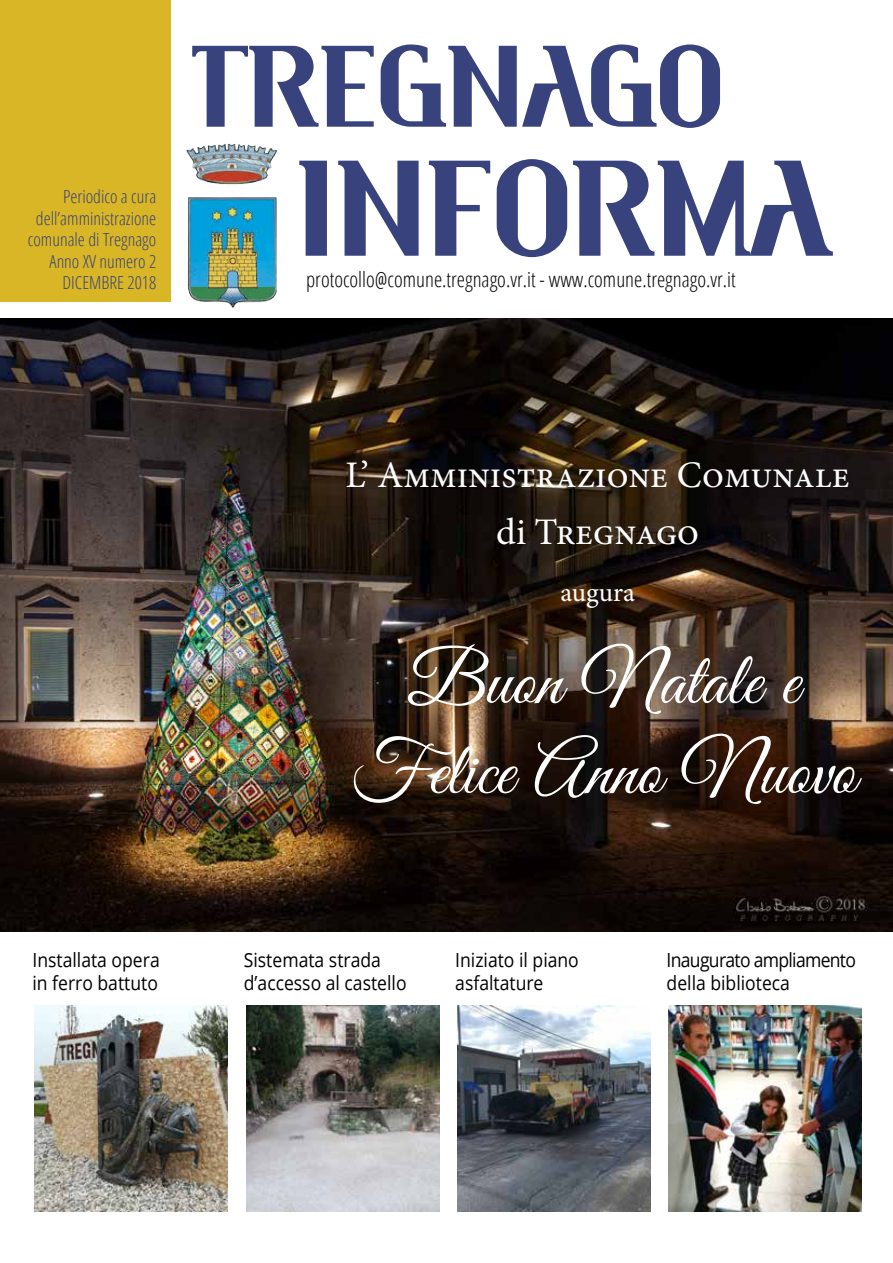
<style>
.page{position:relative;width:893px;height:1263px;background:#fff}
.page>*{position:absolute;margin:0;border:0;box-sizing:border-box;transform-origin:0 0}
.t1{font:700 141px "Maverick";letter-spacing:-.05em;color:#38427c}
.t2{font:700 120px "Maverick";letter-spacing:-.05em;color:#38427c}
.t3{font:75px/90px "Great Vibes";color:#fff;text-align:center}
.t4{font:37.5px/57px "Minion Pro";color:#fff;text-align:center}
.t5{font:27px "Minion Pro";color:#fff}
.t6{font:300 condensed 21px "Open Sans";color:#000}
.t7{font:19.5px/23.4px "Open Sans";color:#000;scale:.9 1}
.t8{font:19.5px/23.4px "Open Sans";letter-spacing:-.04em;color:#000;scale:.9 1}
.t9{font:300 condensed 18px/21.6px "Open Sans";color:#38427c;text-align:right}
</style>
<div class="page">
<div style="left:0;top:0;width:170px;height:302px;background:#d9b625"></div>
<img style="left:186px;top:144px;width:92px;height:164px">
<img style="left:35px;top:1005px;width:193px;height:207px">
<img style="left:246px;top:1005px;width:193px;height:207px">
<img style="left:457px;top:1005px;width:193px;height:207px">
<img style="left:669px;top:1005px;width:193px;height:207px">
<img style="left:0;top:318px;width:893px;height:614px">
<p class="t9" style="left:28px;top:185px;width:130px">Periodico a cura dell’amministrazione comunale di Tregnago<br>Anno XV numero 2<br>DICEMBRE 2018</p>
<h2 class="t2" style="left:189px;top:14px;width:539px">TREGNAGO</h2>
<h1 class="t1" style="left:293px;top:123px;width:540px">INFORMA</h1>
<p class="t6" style="left:306px;top:265px;width:431px">protocollo@comune.tregnago.vr.it - www.comune.tregnago.vr.it</p>
<h3 class="t4" style="left:345px;top:447px;width:506px">L’ Amministrazione Comunale di Tregnago</h3>
<h3 class="t5" style="left:560px;top:574px;width:76px">augura</h3>
<h3 class="t3" style="left:350px;top:641px;width:508px">Buon Natale e<br>Felice Anno Nuovo</h3>
<p class="t7" style="left:32px;top:947px;width:143px">Installata opera in ferro battuto</p>
<p class="t7" style="left:244px;top:947px;width:182px">Sistemata strada d’accesso al castello</p>
<p class="t7" style="left:455px;top:947px;width:139px">Iniziato il piano asfaltature</p>
<p class="t8" style="left:667px;top:947px;width:212px">Inaugurato ampliamento della biblioteca</p>
</div>
